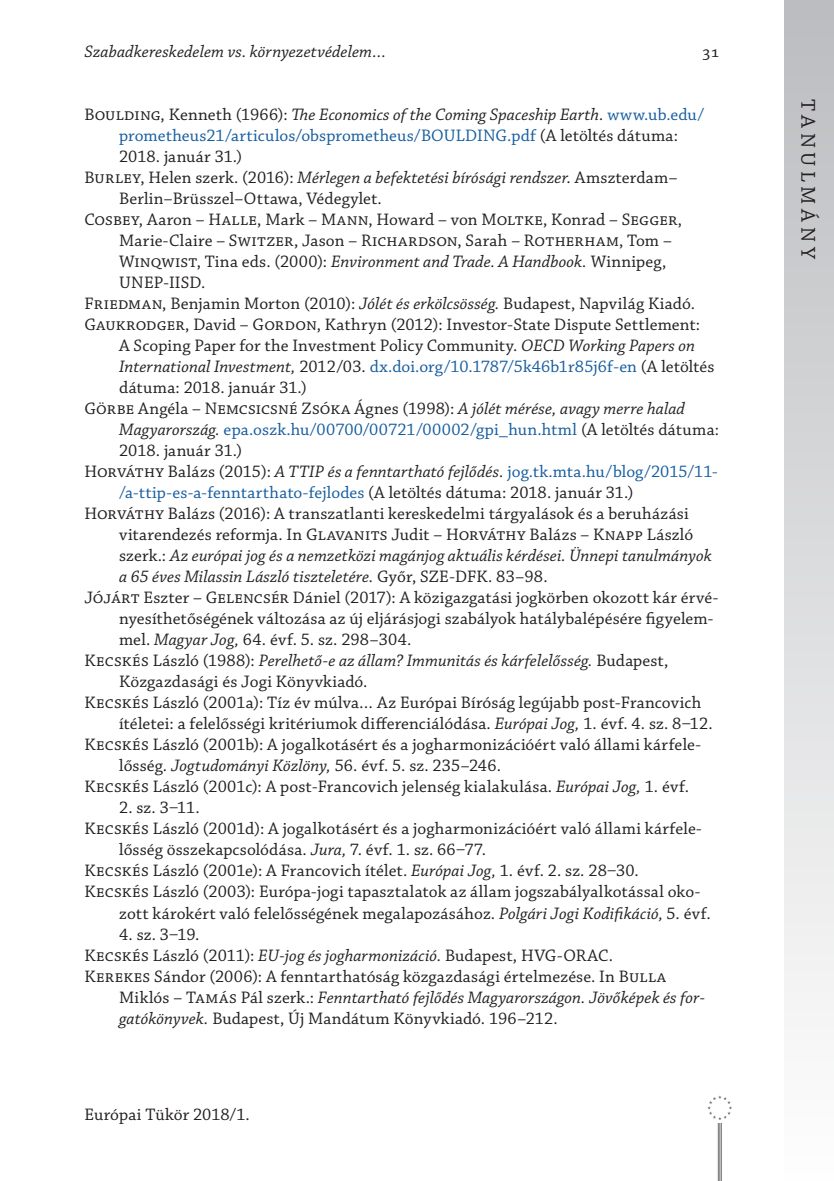
<style>
.page{position:relative;width:834px;height:1181px;background:#fff}
.page>*{position:absolute;margin:0;border:0;box-sizing:border-box;transform-origin:0 0}
.t1{font:21px "Chaparral Pro";letter-spacing:.21em;color:#231f20}
._6__Bibliography_ite{font:17.5px/21px "Chaparral Pro";letter-spacing:.01em;color:#231f20}
._6__Bibliography_ite-2{font:17.5px/21px "Chaparral Pro";letter-spacing:-.005em;color:#175d9e}
.t2{font:italic 17.5px "Chaparral Pro";letter-spacing:.005em;color:#231f20}
.s1{color:#231f20}
.s2{font-style:italic;color:#231f20}
.s3{font-style:italic}
.s4{color:#175d9e}
</style>
<div class="page">
<div style="left:784px;top:0;width:49px;height:1181px;background:linear-gradient(to bottom,#bbbcbf,#fefefe)"></div>
<hr style="left:717px;top:1107px;width:1px;height:74px;background:#6c6d70">
<hr style="left:719px;top:1107px;width:1px;height:74px;background:#6c6d70">
<hr style="left:720px;top:1107px;width:1px;height:74px;background:#6c6d70">
<div style="left:704px;top:1093px;width:30px;height:29px;background:#fff"></div>
<svg style="left:707px;top:1095px;width:25px;height:25px"></svg>
<p class="t2" style="left:84px;top:42px;width:303px">Szabadkereskedelem vs. környezetvédelem…</p>
<p class="_6__Bibliography_ite" style="left:701px;top:42px;width:19px">31</p>
<p class="_6__Bibliography_ite-2" style="left:119px;top:105px;width:586px;text-indent:-35px"><span class="s1">Boulding, Kenneth (1966):</span> <span class="s2">The Economics of the Coming Spaceship Earth.</span> www.ub.edu/ prometheus21/articulos/obsprometheus/BOULDING.pdf <span class="s1">(A letöltés dátuma:<br>2018. január 31.)</span></p>
<p class="_6__Bibliography_ite" style="left:119px;top:168px;width:559px;text-indent:-35px">Burley, Helen szerk. (2016): <span class="s3">Mérlegen a befektetési bírósági rendszer</span>. Amszterdam–<br>Berlin–Brüsszel–Ottawa, Védegylet.</p>
<p class="_6__Bibliography_ite" style="left:119px;top:210px;width:564px;text-indent:-35px">Cosbey, Aaron – Halle, Mark – Mann, Howard – von Moltke, Konrad – Segger, Marie-Claire – Switzer, Jason – Richardson, Sarah – Rotherham, Tom – Winqwist, Tina eds. (2000): <span class="s3">Environment and Trade. A Handbook.</span> Winnipeg, UNEP-IISD.</p>
<p class="_6__Bibliography_ite" style="left:84px;top:294px;width:612px">Friedman, Benjamin Morton (2010): <span class="s3">Jólét és erkölcsösség.</span> Budapest, Napvilág Kiadó.</p>
<p class="_6__Bibliography_ite" style="left:119px;top:315px;width:596px;text-indent:-35px">Gaukrodger, David – Gordon, Kathryn (2012): Investor-State Dispute Settlement:<br>A Scoping Paper for the Investment Policy Community. <span class="s3">OECD Working Papers on International Investment,</span> 2012/03. <span class="s4">dx.doi.org/10.1787/5k46b1r85j6f-en</span> (A letöltés dátuma: 2018. január 31.)</p>
<p class="_6__Bibliography_ite" style="left:119px;top:399px;width:601px;text-indent:-35px">Görbe Angéla – Nemcsicsné Zsóka Ágnes (1998): <span class="s3">A jólét mérése, avagy merre halad<br>Magyarország.</span> <span class="s4">epa.oszk.hu/00700/00721/00002/gpi_hun.html</span> (A letöltés dátuma:<br>2018. január 31.)</p>
<p class="_6__Bibliography_ite-2" style="left:119px;top:462px;width:599px;text-indent:-35px"><span class="s1">Horváthy Balázs (2015):</span> <span class="s2">A TTIP és a fenntartható fejlődés.</span> jog.tk.mta.hu/blog/2015/11- /a-ttip-es-a-fenntarthato-fejlodes <span class="s1">(A letöltés dátuma: 2018. január 31.)</span></p>
<p class="_6__Bibliography_ite" style="left:119px;top:504px;width:594px;text-indent:-35px">Horváthy Balázs (2016): A transzatlanti kereskedelmi tárgyalások és a beruházási vitarendezés reformja. In Glavanits Judit – Horváthy Balázs – Knapp László szerk.: <span class="s3">Az európai jog és a nemzetközi magánjog aktuális kérdései. Ünnepi tanulmányok a 65 éves Milassin László tiszteletére.</span> Győr, SZE-DFK. 83–98.</p>
<p class="_6__Bibliography_ite" style="left:119px;top:588px;width:600px;text-indent:-35px">Jójárt Eszter – Gelencsér Dániel (2017): A közigazgatási jogkörben okozott kár érvé&shy;nyesíthetőségének változása az új eljárásjogi szabályok hatálybalépésére figyelem&shy;mel. <span class="s3">Magyar Jog,</span> 64. évf. 5. sz. 298–304.</p>
<p class="_6__Bibliography_ite" style="left:119px;top:651px;width:550px;text-indent:-35px">Kecskés László (1988): <span class="s3">Perelhető-e az állam? Immunitás és kárfelelősség.</span> Budapest,<br>Közgazdasági és Jogi Könyvkiadó.</p>
<p class="_6__Bibliography_ite" style="left:119px;top:693px;width:595px;text-indent:-35px">Kecskés László (2001a): Tíz év múlva… Az Európai Bíróság legújabb post-Francovich ítéletei: a felelősségi kritériumok differenciálódása. <span class="s3">Európai Jog,</span> 1. évf. 4. sz. 8‒12.</p>
<p class="_6__Bibliography_ite" style="left:119px;top:735px;width:583px;text-indent:-35px">Kecskés László (2001b): A jogalkotásért és a jogharmonizációért való állami kárfele&shy;lősség. <span class="s3">Jogtudományi Közlöny,</span> 56. évf. 5. sz. 235–246.</p>
<p class="_6__Bibliography_ite" style="left:84px;top:777px;width:606px">Kecskés László (2001c): A post-Francovich jelenség kialakulása. <span class="s3">Európai Jog,</span> 1. évf.</p>
<p class="_6__Bibliography_ite" style="left:119px;top:798px;width:82px">2. sz. 3‒11.</p>
<p class="_6__Bibliography_ite" style="left:119px;top:819px;width:584px;text-indent:-35px">Kecskés László (2001d): A jogalkotásért és a jogharmonizációért való állami kárfele&shy;lősség összekapcsolódása. <span class="s3">Jura,</span> 7. évf. 1. sz. 66‒77.</p>
<p class="_6__Bibliography_ite" style="left:84px;top:861px;width:556px">Kecskés László (2001e): A Francovich ítélet. <span class="s3">Európai Jog,</span> 1. évf. 2. sz. 28‒30.</p>
<p class="_6__Bibliography_ite" style="left:119px;top:882px;width:593px;text-indent:-35px">Kecskés László (2003): Európa-jogi tapasztalatok az állam jogszabályalkotással oko&shy;zott károkért való felelősségének megalapozásához. <span class="s3">Polgári Jogi Kodifikáció,</span> 5. évf.</p>
<p class="_6__Bibliography_ite" style="left:119px;top:924px;width:82px">4. sz. 3‒19.</p>
<p class="_6__Bibliography_ite" style="left:84px;top:945px;width:530px">Kecskés László (2011): <span class="s3">EU-jog és jogharmonizáció.</span> Budapest, HVG-ORAC.</p>
<p class="_6__Bibliography_ite" style="left:119px;top:966px;width:587px;text-indent:-35px">Kerekes Sándor (2006): A fenntarthatóság közgazdasági értelmezése. In Bulla<br>Miklós – Tamás Pál szerk.: <span class="s3">Fenntartható fejlődés Magyarországon. Jövőképek és for&shy;gatókönyvek.</span> Budapest, Új Mandátum Könyvkiadó. 196–212.</p>
<p class="_6__Bibliography_ite" style="left:84px;top:1105px;width:167px">Európai Tükör 2018/1.</p>
<p class="t1" style="left:819px;top:99px;width:161px;rotate:90deg">TANULMÁNY</p>
</div>
